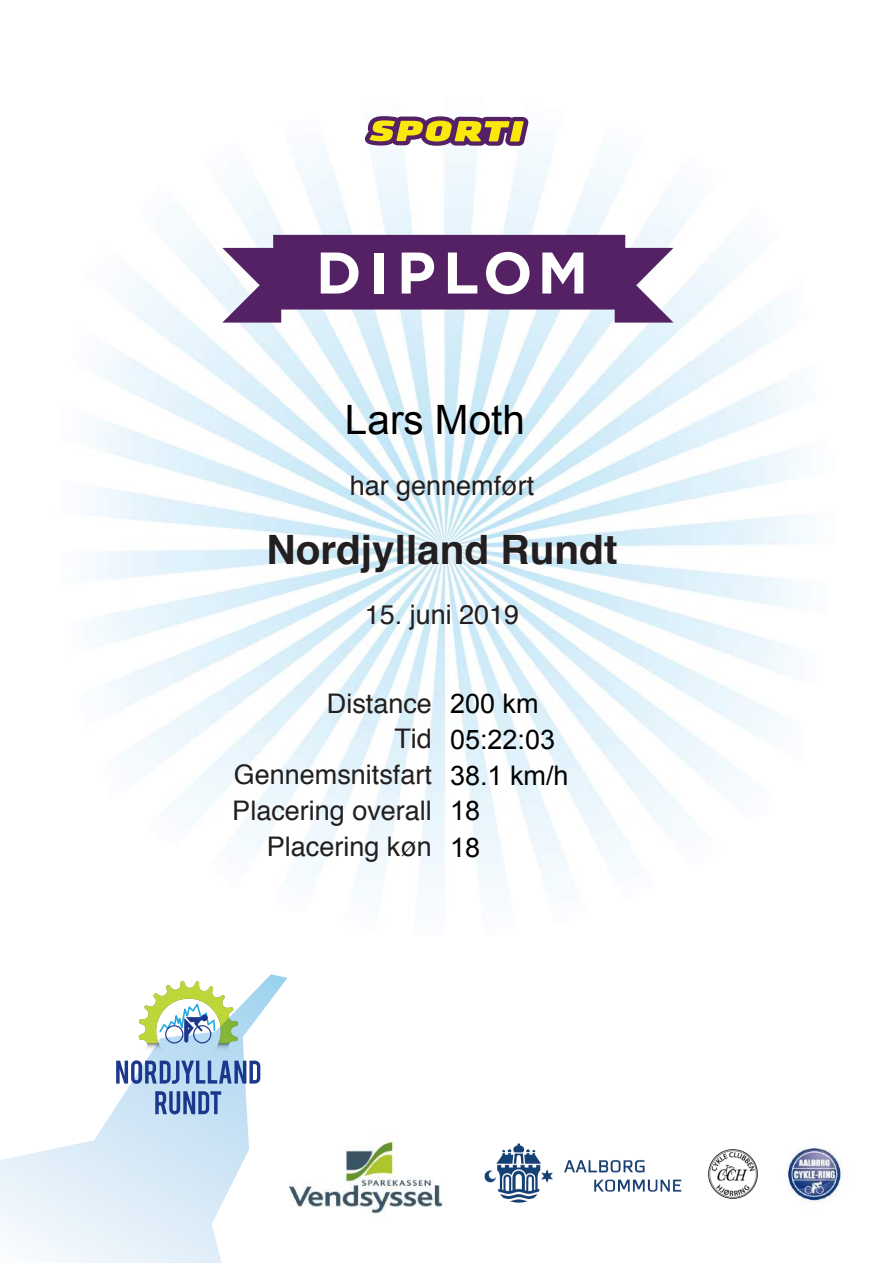
<style>
.page{position:relative;width:893px;height:1263px;background:#fff}
.page>*{position:absolute;margin:0;border:0;box-sizing:border-box;transform-origin:0 0}
.t1{font:700 58.5px "Gotham";letter-spacing:.12em;color:#fff}
.t2{font:700 40.5px "Helvetica";color:#231f20}
.t3{font:40.5px "Arial";color:#000}
.t4{font:27px/36px "Helvetica";color:#231f20;text-align:right}
.t5{font:27px/37.5px "Arial";color:#000}
</style>
<div class="page">
<img style="left:84px;top:133px;width:729px;height:779px">
<svg style="left:365px;top:116px;width:164px;height:30px;background:#ab8b53"></svg>
<svg style="left:222px;top:235px;width:451px;height:88px;background:#764f85"></svg>
<img style="left:708px;top:1149px;width:50px;height:50px">
<img style="left:788px;top:1148px;width:55px;height:55px">
<img style="left:484px;top:1143px;width:198px;height:60px">
<img style="left:289px;top:1134px;width:154px;height:80px">
<svg style="left:0;top:974px;width:287px;height:289px"></svg>
<svg style="left:139px;top:1043px;width:99px;height:17px;background:#bedbee"></svg>
<svg style="left:116px;top:1060px;width:144px;height:24px;background:#7691c2"></svg>
<svg style="left:155px;top:1091px;width:66px;height:23px;background:#6985bb"></svg>
<svg style="left:139px;top:981px;width:99px;height:62px"></svg>
<h1 class="t1" style="left:316px;top:239px;width:274px">DIPLOM</h1>
<h2 class="t3" style="left:345px;top:398px;width:181px">Lars Moth</h2>
<p class="t4" style="left:350px;top:468px;width:186px">har gennemført</p>
<h2 class="t2" style="left:266px;top:517px;width:353px">Nordjylland Rundt</h2>
<p class="t4" style="left:365px;top:597px;width:156px">15. juni 2019</p>
<p class="t4" style="left:232px;top:686px;width:201px">Distance<br>Tid<br>Gennemsnitsfart<br>Placering overall<br>Placering køn</p>
<p class="t5" style="left:450px;top:685px;width:90px">200 km</p>
<p class="t5" style="left:450px;top:722px;width:120px;line-height:36px">05:22:03<br>38.1 km/h</p>
<p class="t5" style="left:450px;top:791px;width:32px">18<br>18</p>
</div>
